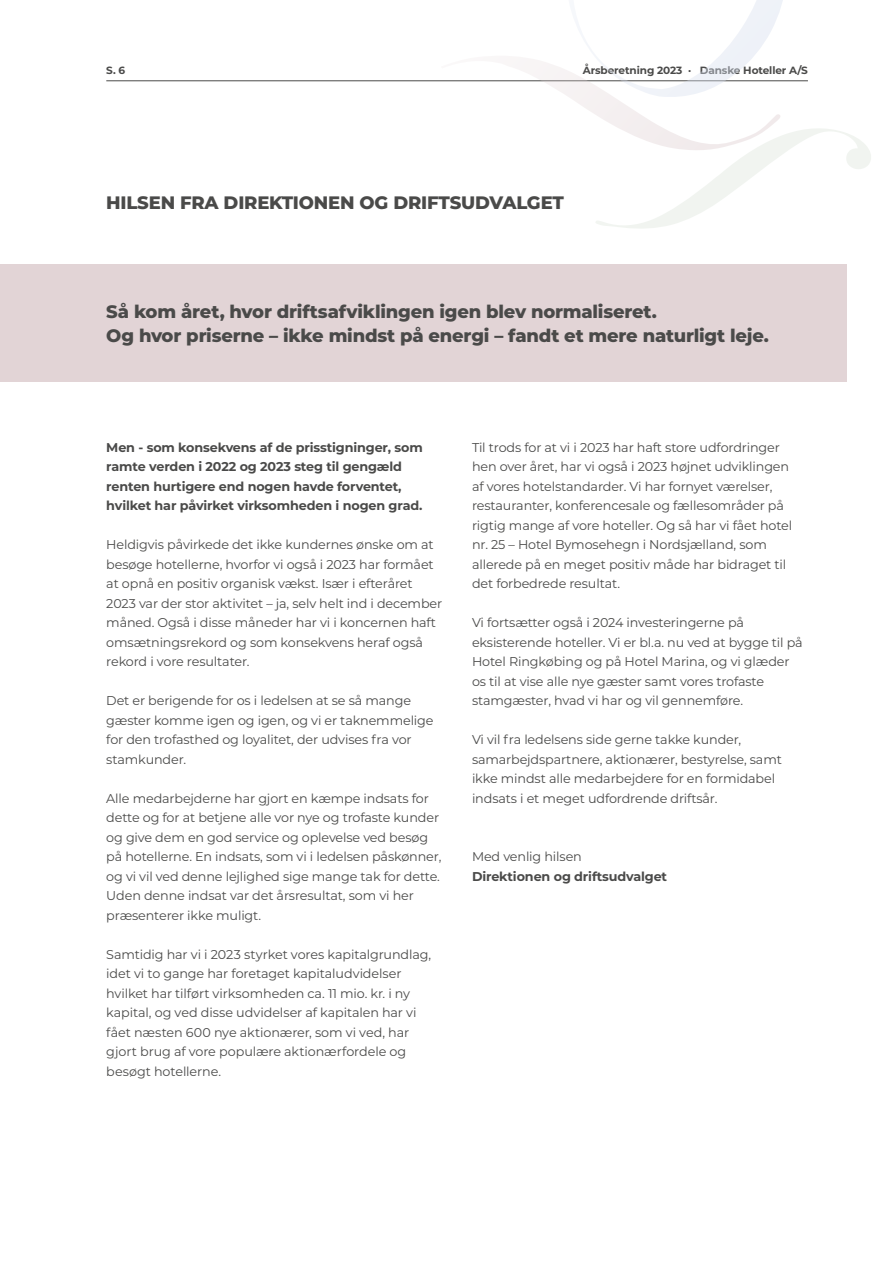
<style>
.page{position:relative;width:893px;height:1263px;background:#fff}
.page>*{position:absolute;margin:0;border:0;box-sizing:border-box;transform-origin:0 0}
.t1{font:800 18px/24px "Montserrat";letter-spacing:-.01em;color:#4a4a49}
.t2{font:12.75px/19.5px "Montserrat";letter-spacing:-.01em;color:#4a4a49}
.t3{font:700 12.75px/19.5px "Montserrat";letter-spacing:-.01em;color:#4a4a49}
.t4{font:700 10.5px "Montserrat";letter-spacing:-.01em;color:#4a4a49}
</style>
<div class="page">
<hr style="left:106px;top:80px;width:702px;height:1px;background:#4a4a49">
<hr style="left:892px;top:0;width:1px;height:433px;background:#dadada">
<div style="left:0;top:264px;width:846px;height:118px;background:#e2d4d6"></div>
<svg style="left:441px;top:0;width:430px;height:228px"></svg>
<p class="t4" style="left:106px;top:63px;width:21px">S. 6</p>
<p class="t4" style="left:583px;top:63px;width:227px">Årsberetning 2023 · Danske Hoteller A/S</p>
<h1 class="t1" style="left:106px;top:189px;width:459px">HILSEN FRA DIREKTIONEN OG DRIFTSUDVALGET</h1>
<h1 class="t1" style="left:106px;top:298px;width:664px">Så kom året, hvor driftsafviklingen igen blev normaliseret.<br>Og hvor priserne – ikke mindst på energi – fandt et mere naturligt leje.</h1>
<p class="t3" style="left:106px;top:437px;width:318px">Men - som konsekvens af de prisstigninger, som ramte verden i 2022 og 2023 steg til gengæld renten hurtigere end nogen havde forventet, hvilket har påvirket virksomheden i nogen grad.</p>
<p class="t2" style="left:106px;top:535px;width:337px">Heldigvis påvirkede det ikke kundernes ønske om at besøge hotellerne, hvorfor vi også i 2023 har formået at opnå en positiv organisk vækst. Især i efteråret 2023 var der stor aktivitet – ja, selv helt ind i december måned. Også i disse måneder har vi i koncernen haft omsætningsrekord og som konsekvens heraf også rekord i vore resultater.</p>
<p class="t2" style="left:106px;top:690px;width:329px">Det er berigende for os i ledelsen at se så mange gæster komme igen og igen, og vi er taknemmelige for den trofasthed og loyalitet, der udvises fra vor stamkunder.</p>
<p class="t2" style="left:106px;top:788px;width:337px">Alle medarbejderne har gjort en kæmpe indsats for dette og for at betjene alle vor nye og trofaste kunder og give dem en god service og oplevelse ved besøg på hotellerne. En indsats, som vi i ledelsen påskønner, og vi vil ved denne lejlighed sige mange tak for dette.<br>Uden denne indsat var det årsresultat, som vi her præsenterer ikke muligt.</p>
<p class="t2" style="left:106px;top:944px;width:326px">Samtidig har vi i 2023 styrket vores kapitalgrundlag, idet vi to gange har foretaget kapitaludvidelser hvilket har tilført virksomheden ca. 11 mio. kr. i ny kapital, og ved disse udvidelser af kapitalen har vi fået næsten 600 nye aktionærer, som vi ved, har gjort brug af vore populære aktionærfordele og besøgt hotellerne.</p>
<p class="t2" style="left:472px;top:437px;width:322px">Til trods for at vi i 2023 har haft store udfordringer hen over året, har vi også i 2023 højnet udviklingen af vores hotelstandarder. Vi har fornyet værelser, restauranter, konferencesale og fællesområder på rigtig mange af vore hoteller. Og så har vi fået hotel nr. 25 – Hotel Bymosehegn i Nordsjælland, som allerede på en meget positiv måde har bidraget til det forbedrede resultat.</p>
<p class="t2" style="left:472px;top:612px;width:332px">Vi fortsætter også i 2024 investeringerne på eksisterende hoteller. Vi er bl.a. nu ved at bygge til på Hotel Ringkøbing og på Hotel Marina, og vi glæder os til at vise alle nye gæster samt vores trofaste stamgæster, hvad vi har og vil gennemføre.</p>
<p class="t2" style="left:472px;top:729px;width:311px">Vi vil fra ledelsens side gerne takke kunder, samarbejdspartnere, aktionærer, bestyrelse, samt ikke mindst alle medarbejdere for en formidabel indsats i et meget udfordrende driftsår.</p>
<p class="t2" style="left:472px;top:846px;width:111px">Med venlig hilsen</p>
<p class="t3" style="left:472px;top:866px;width:197px">Direktionen og driftsudvalget</p>
</div>
